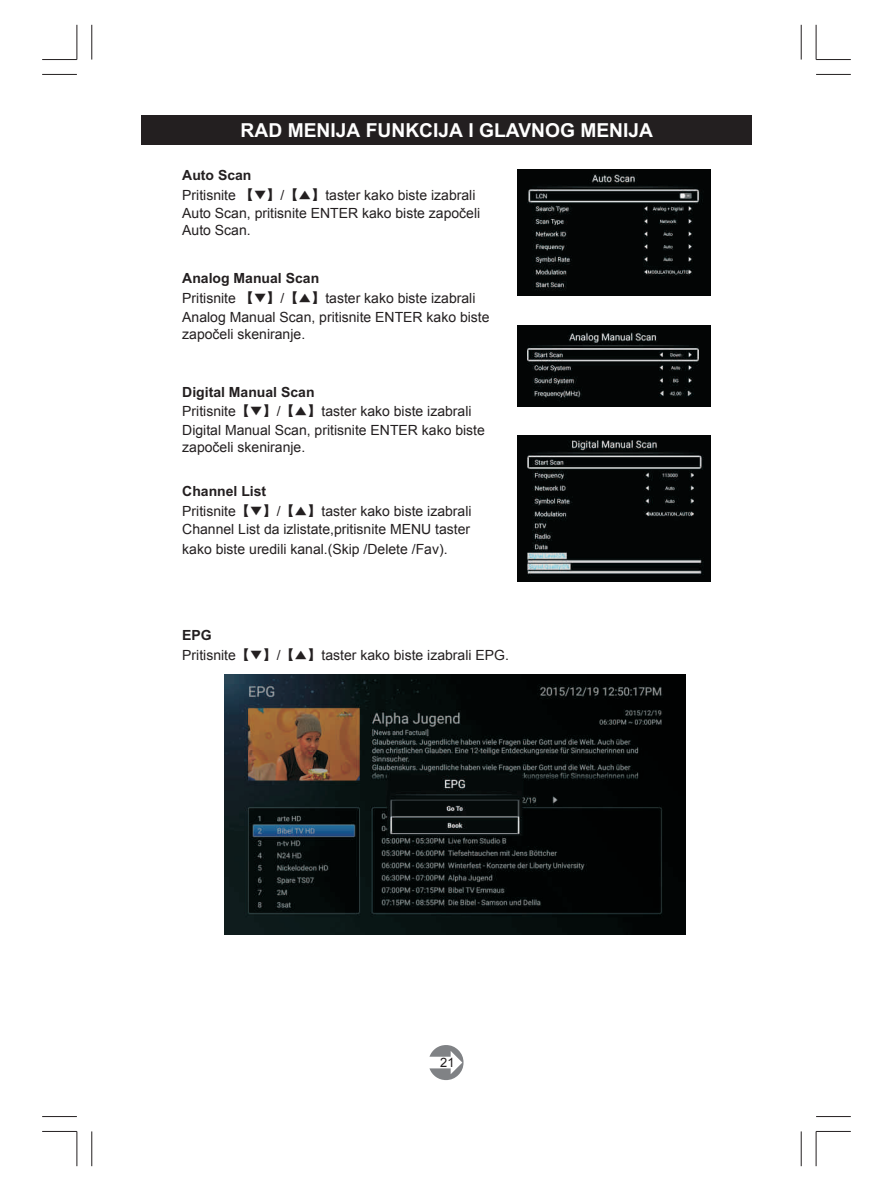
<style>
.page{position:relative;width:893px;height:1191px;background:#fff}
.page>*{position:absolute;margin:0;border:0;box-sizing:border-box;transform-origin:0 0}
.t1{font:700 19.25px "Arial";color:#fff}
.t2{font:14px/19.9px "Arial";color:#231f20}
.t3{font:12.95px "Arial";color:#231f20}
.s1{font-weight:700}
.s2{font-family:"Arial Unicode MS"}
.s3{font-family:"Gulim"}
</style>
<div class="page">
<svg style="left:429px;top:1045px;width:34px;height:35px"></svg>
<hr style="left:42px;top:59px;width:35px;height:1px;background:#231f20">
<hr style="left:76px;top:25px;width:1px;height:35px;background:#231f20">
<hr style="left:91px;top:25px;width:1px;height:35px;background:#231f20">
<hr style="left:42px;top:74px;width:35px;height:1px;background:#231f20">
<hr style="left:816px;top:25px;width:1px;height:35px;background:#231f20">
<hr style="left:816px;top:59px;width:35px;height:1px;background:#231f20">
<hr style="left:801px;top:25px;width:1px;height:35px;background:#231f20">
<hr style="left:816px;top:74px;width:35px;height:1px;background:#231f20">
<hr style="left:42px;top:1131px;width:35px;height:1px;background:#231f20">
<hr style="left:76px;top:1131px;width:1px;height:35px;background:#231f20">
<hr style="left:42px;top:1116px;width:35px;height:1px;background:#231f20">
<hr style="left:91px;top:1131px;width:1px;height:35px;background:#231f20">
<hr style="left:816px;top:1131px;width:35px;height:1px;background:#231f20">
<hr style="left:816px;top:1131px;width:1px;height:35px;background:#231f20">
<hr style="left:801px;top:1131px;width:1px;height:35px;background:#231f20">
<hr style="left:816px;top:1116px;width:35px;height:1px;background:#231f20">
<div style="left:141px;top:115px;width:611px;height:30px;background:#231f20"></div>
<img style="left:517px;top:170px;width:194px;height:126px">
<img style="left:517px;top:325px;width:194px;height:81px">
<img style="left:517px;top:435px;width:194px;height:146px">
<img style="left:224px;top:674px;width:462px;height:260px">
<h1 class="t1" style="left:241px;top:123px;width:414px">RAD MENIJA FUNKCIJA I GLAVNOG MENIJA</h1>
<p class="t2" style="left:182px;top:165px;width:295px"><span class="s1">Auto Scan<br></span>Pritisnite <span class="s2">【</span><span class="s3">▼</span><span class="s2">】</span>/<span class="s2">【</span><span class="s3">▲</span><span class="s2">】</span>taster kako biste izabrali</p>
<p class="t2" style="left:182px;top:204px;width:300px;line-height:17.3px">Auto Scan, pritisnite ENTER kako biste započeli<br>Auto Scan.</p>
<p class="t2" style="left:182px;top:268px;width:295px"><span class="s1">Analog Manual Scan<br></span>Pritisnite <span class="s2">【</span><span class="s3">▼</span><span class="s2">】</span>/<span class="s2">【</span><span class="s3">▲</span><span class="s2">】</span>taster kako biste izabrali</p>
<p class="t2" style="left:182px;top:308px;width:309px;line-height:17.3px">Analog Manual Scan, pritisnite ENTER kako biste započeli skeniranje.</p>
<p class="t2" style="left:182px;top:382px;width:291px"><span class="s1">Digital Manual Scan<br></span>Pritisnite<span class="s2">【</span><span class="s3">▼</span><span class="s2">】</span>/<span class="s2">【</span><span class="s3">▲</span><span class="s2">】</span>taster kako biste izabrali</p>
<p class="t2" style="left:182px;top:421px;width:304px;line-height:17.3px">Digital Manual Scan, pritisnite ENTER kako biste započeli skeniranje.</p>
<p class="t2" style="left:182px;top:481px;width:291px"><span class="s1">Channel List<br></span>Pritisnite<span class="s2">【</span><span class="s3">▼</span><span class="s2">】</span>/<span class="s2">【</span><span class="s3">▲</span><span class="s2">】</span>taster kako biste izabrali</p>
<p class="t2" style="left:182px;top:519px;width:289px">Channel List da izlistate,pritisnite MENU taster kako biste uredili kanal.<span class="s2">(</span>Skip /Delete /Fav).</p>
<p class="t2" style="left:182px;top:625px;width:328px"><span class="s1">EPG<br></span>Pritisnite<span class="s2">【</span><span class="s3">▼</span><span class="s2">】</span>/<span class="s2">【</span><span class="s3">▲</span><span class="s2">】</span>taster kako biste izabrali EPG.</p>
<p class="t3" style="left:440px;top:1054px;width:16px">21</p>
</div>
